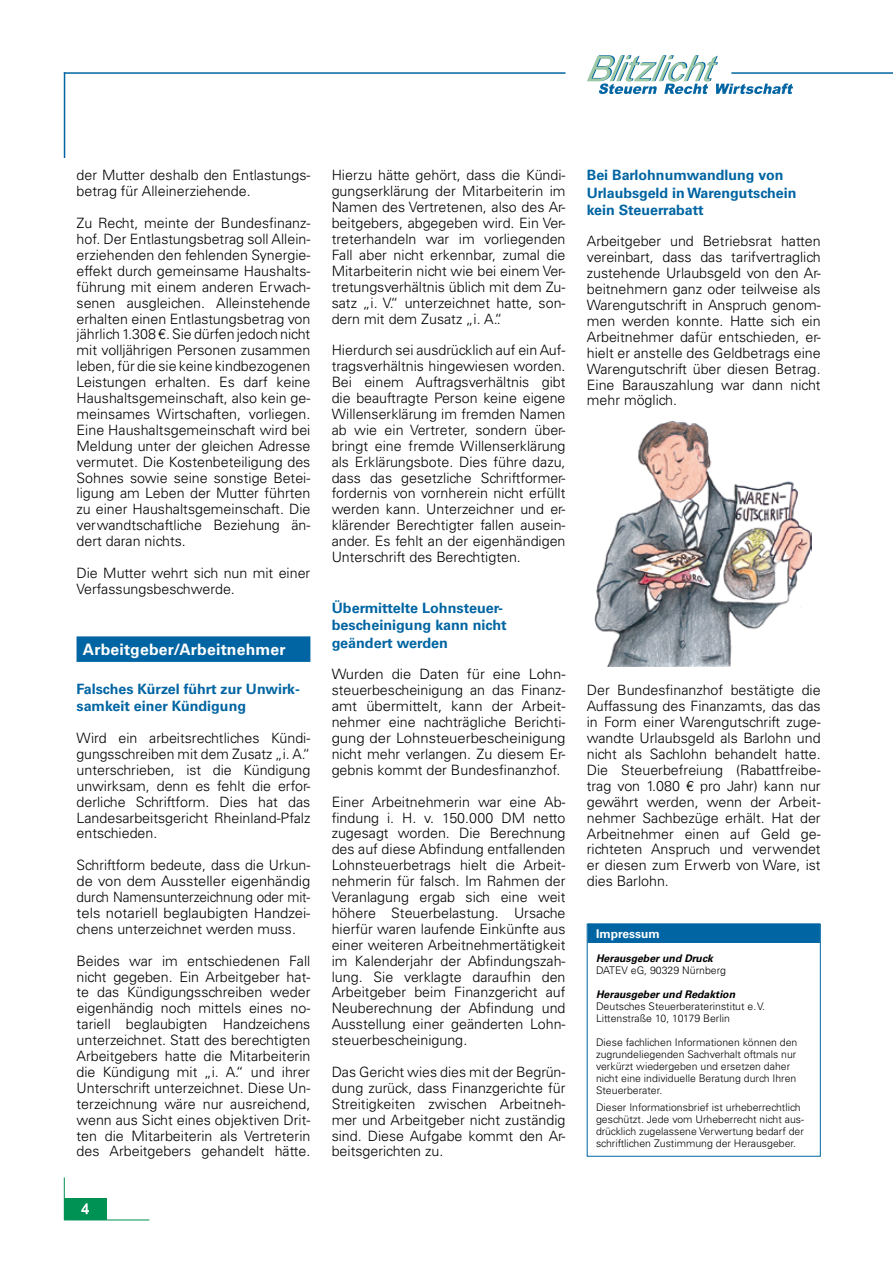
<style>
.page{position:relative;width:893px;height:1263px;background:#fff}
.page>*{position:absolute;margin:0;border:0;box-sizing:border-box;transform-origin:0 0}
.t1{font:700 15.75px "Univers LT Std";letter-spacing:.015em;color:#fff}
.t2{font:300 14.25px/15.9px "Univers LT Std";color:#000;text-align:justify}
.t3{font:300 14.25px/15.9px "Univers LT Std";color:#000;text-align:justify;scale:1.04 1}
.t4{font:700 14.25px/17.1px "Univers LT Std";color:#0065a2}
.t5{font:700 12px "Univers LT Std";color:#fff}
.t6{font:300 10.5px/12px "Univers LT Std";color:#000}
.t7{font:italic 700 10.5px "Univers LT Std";color:#000}
</style>
<div class="page">
<div style="left:64px;top:1199px;width:43px;height:21px;background:#009154"></div>
<svg style="left:81px;top:1203px;width:8px;height:11px"></svg>
<hr style="left:64px;top:1219px;width:85px;height:1px;background:#009154">
<hr style="left:64px;top:1177px;width:1px;height:43px;background:#009154">
<hr style="left:64px;top:72px;width:1px;height:86px;background:#0065a2">
<hr style="left:64px;top:72px;width:502px;height:2px;background:#0065a2">
<hr style="left:731px;top:72px;width:162px;height:2px;background:#0065a2">
<div style="left:588px;top:923px;width:232px;height:20px;background:#0065a2"></div>
<div style="left:587px;top:924px;width:234px;height:232px;border:1px solid #0065a2"></div>
<svg style="left:587px;top:55px;width:206px;height:39px"></svg>
<div style="left:77px;top:636px;width:233px;height:26px;background:#0065a2"></div>
<img style="left:595px;top:420px;width:216px;height:247px">
<p class="t2" style="left:77px;top:167px;width:235px">der Mutter deshalb den Entlastungs&shy;betrag für Alleinerziehende.</p>
<p class="t2" style="left:77px;top:215px;width:235px">Zu Recht, meinte der Bundesfinanz&shy;hof. Der Entlastungsbetrag soll Allein&shy;erziehenden den fehlenden Synergie&shy;effekt durch gemeinsame Haushalts&shy;führung mit einem anderen Erwach&shy;senen ausgleichen. Alleinstehende erhalten einen Entlastungsbetrag von jährlich 1.308 €. Sie dürfen jedoch nicht mit volljährigen Personen zusammen leben, für die sie keine kindbezogenen Leistungen erhalten. Es darf keine Haushaltsgemeinschaft, also kein ge&shy;meinsames Wirtschaften, vorliegen.<br>Eine Haushaltsgemeinschaft wird bei Meldung unter der gleichen Adresse vermutet. Die Kostenbeteiligung des Sohnes sowie seine sonstige Betei&shy;ligung am Leben der Mutter führten zu einer Haushaltsgemeinschaft. Die verwandtschaftliche Beziehung än&shy;dert daran nichts.</p>
<p class="t2" style="left:77px;top:565px;width:235px">Die Mutter wehrt sich nun mit einer<br>Verfassungsbeschwerde.</p>
<p class="t1" style="left:83px;top:640px;width:204px">Arbeitgeber/Arbeitnehmer</p>
<p class="t4" style="left:77px;top:681px;width:225px">Falsches Kürzel führt zur Unwirk&shy;samkeit einer Kündigung</p>
<p class="t2" style="left:77px;top:730px;width:235px">Wird ein arbeitsrechtliches Kündi&shy;gungsschreiben mit dem Zusatz „i. A.“ unterschrieben, ist die Kündigung unwirksam, denn es fehlt die erfor&shy;derliche Schriftform. Dies hat das Landesarbeitsgericht Rheinland-Pfalz entschieden.</p>
<p class="t2" style="left:77px;top:857px;width:235px">Schriftform bedeute, dass die Urkun&shy;de von dem Aussteller eigenhändig durch Namensunterzeichnung oder mit&shy;tels notariell beglaubigten Handzei&shy;chens unterzeichnet werden muss.</p>
<p class="t2" style="left:77px;top:953px;width:235px">Beides war im entschiedenen Fall nicht gegeben. Ein Arbeitgeber hat&shy;te das Kündigungsschreiben weder eigenhändig noch mittels eines no&shy;tariell beglaubigten Handzeichens unterzeichnet. Statt des berechtigten Arbeitgebers hatte die Mitarbeiterin die Kündigung mit „i. A.“ und ihrer Unterschrift unterzeichnet. Diese Un&shy;terzeichnung wäre nur ausreichend, wenn aus Sicht eines objektiven Drit&shy;ten die Mitarbeiterin als Vertreterin des Arbeitgebers gehandelt hätte.</p>
<p class="t2" style="left:332px;top:167px;width:235px">Hierzu hätte gehört, dass die Kündi&shy;gungserklärung der Mitarbeiterin im Namen des Vertretenen, also des Ar&shy;beitgebers, abgegeben wird. Ein Ver&shy;treterhandeln war im vorliegenden Fall aber nicht erkennbar, zumal die Mitarbeiterin nicht wie bei einem Ver&shy;tretungsverhältnis üblich mit dem Zu&shy;satz „i. V.“ unterzeichnet hatte, son&shy;dern mit dem Zusatz „i. A.“.</p>
<p class="t2" style="left:332px;top:342px;width:235px">Hierdurch sei ausdrücklich auf ein Auf&shy;tragsverhältnis hingewiesen worden.<br>Bei einem Auftragsverhältnis gibt die beauftragte Person keine eigene Willenserklärung im fremden Namen ab wie ein Vertreter, sondern über&shy;bringt eine fremde Willenserklärung als Erklärungsbote. Dies führe dazu, dass das gesetzliche Schriftformer&shy;fordernis von vornherein nicht erfüllt werden kann. Unterzeichner und er&shy;klärender Berechtigter fallen ausein&shy;ander. Es fehlt an der eigenhändigen Unterschrift des Berechtigten.</p>
<p class="t4" style="left:332px;top:600px;width:177px">Übermittelte Lohnsteuer&shy;bescheinigung kann nicht geändert werden</p>
<p class="t3" style="left:332px;top:666px;width:226px">Wurden die Daten für eine Lohn&shy;steuerbescheinigung an das Finanz&shy;amt übermittelt, kann der Arbeit&shy;nehmer eine nachträgliche Berichti&shy;gung der Lohnsteuerbescheinigung nicht mehr verlangen. Zu diesem Er&shy;gebnis kommt der Bundesfinanzhof.</p>
<p class="t2" style="left:332px;top:794px;width:235px">Einer Arbeitnehmerin war eine Ab&shy;findung i. H. v. 150.000 DM netto zugesagt worden. Die Berechnung des auf diese Abfindung entfallenden Lohnsteuerbetrags hielt die Arbeit&shy;nehmerin für falsch. Im Rahmen der Veranlagung ergab sich eine weit höhere Steuerbelastung. Ursache hierfür waren laufende Einkünfte aus einer weiteren Arbeitnehmertätigkeit im Kalenderjahr der Abfindungszah&shy;lung. Sie verklagte daraufhin den Arbeitgeber beim Finanzgericht auf Neuberechnung der Abfindung und Ausstellung einer geänderten Lohn&shy;steuerbescheinigung.</p>
<p class="t2" style="left:332px;top:1064px;width:235px">Das Gericht wies dies mit der Begrün&shy;dung zurück, dass Finanzgerichte für Streitigkeiten zwischen Arbeitneh&shy;mer und Arbeitgeber nicht zuständig sind. Diese Aufgabe kommt den Ar&shy;beitsgerichten zu.</p>
<p class="t4" style="left:587px;top:167px;width:211px">Bei Barlohnumwandlung von<br>Urlaubsgeld in Warengutschein kein Steuerrabatt</p>
<p class="t2" style="left:587px;top:233px;width:235px">Arbeitgeber und Betriebsrat hatten vereinbart, dass das tarifvertraglich zustehende Urlaubsgeld von den Ar&shy;beitnehmern ganz oder teilweise als Warengutschrift in Anspruch genom&shy;men werden konnte. Hatte sich ein Arbeitnehmer dafür entschieden, er&shy;hielt er anstelle des Geldbetrags eine Warengutschrift über diesen Betrag.<br>Eine Barauszahlung war dann nicht mehr möglich.</p>
<p class="t2" style="left:587px;top:682px;width:235px">Der Bundesfinanzhof bestätigte die Auffassung des Finanzamts, das das in Form einer Warengutschrift zuge&shy;wandte Urlaubsgeld als Barlohn und nicht als Sachlohn behandelt hatte.<br>Die Steuerbefreiung (Rabattfreibe&shy;trag von 1.080 € pro Jahr) kann nur gewährt werden, wenn der Arbeit&shy;nehmer Sachbezüge erhält. Hat der Arbeitnehmer einen auf Geld ge&shy;richteten Anspruch und verwendet er diesen zum Erwerb von Ware, ist dies Barlohn.</p>
<p class="t5" style="left:596px;top:926px;width:65px">Impressum</p>
<p class="t7" style="left:596px;top:952px;width:118px">Herausgeber und Druck</p>
<p class="t6" style="left:596px;top:964px;width:131px">DATEV eG, 90329 Nürnberg</p>
<p class="t7" style="left:596px;top:988px;width:141px">Herausgeber und Redaktion</p>
<p class="t6" style="left:596px;top:1000px;width:170px">Deutsches Steuerberaterinstitut e.V.<br>Littenstraße 10, 10179 Berlin</p>
<p class="t6" style="left:596px;top:1036px;width:203px">Diese fachlichen Informationen können den zugrundeliegenden Sachverhalt oftmals nur verkürzt wiedergeben und ersetzen daher nicht eine individuelle Beratung durch Ihren Steuerberater.</p>
<p class="t6" style="left:596px;top:1101px;width:209px">Dieser Informationsbrief ist urheberrechtlich geschützt. Jede vom Urheberrecht nicht aus&shy;drücklich zugelassene Verwertung bedarf der schriftlichen Zustimmung der Herausgeber.</p>
</div>
